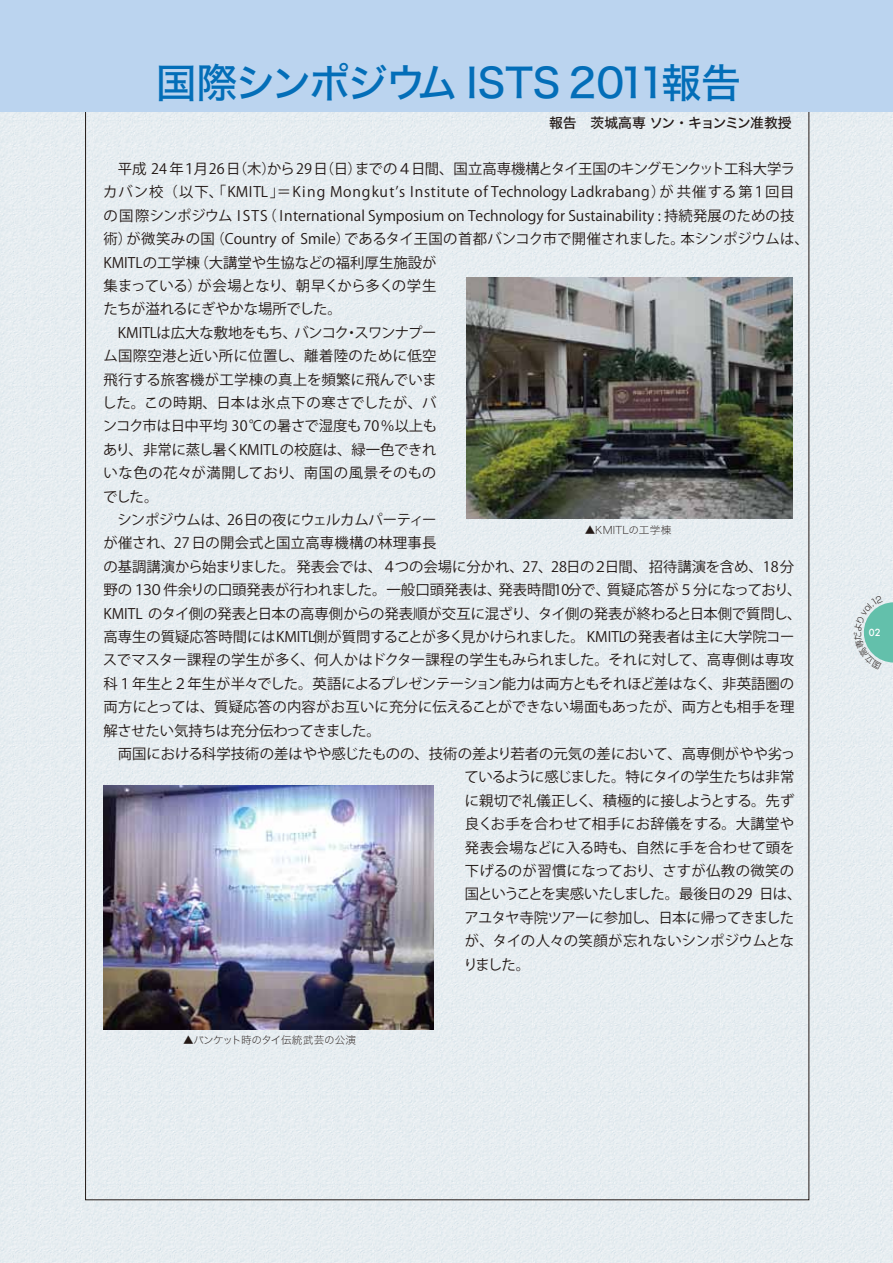
<style>
.page{position:relative;width:893px;height:1263px;background:#fff}
.page>*{position:absolute;margin:0;border:0;box-sizing:border-box;transform-origin:0 0}
.t1{font:40.35px "Hira Kaku Std N W5";letter-spacing:-.06em;color:#036eb8}
.t2{font:14.4px "Koz Go Pro";color:#221815}
.t3{font:14.4px "Koz Go Pro";letter-spacing:-.02em;color:#221815}
.t4{font:14.4px "Koz Go Pro";letter-spacing:.05em;color:#221815}
.t5{font:14.4px "Koz Go Pro";letter-spacing:-.05em;color:#221815}
.t6{font:14.4px "Koz Go Pro";letter-spacing:-.03em;color:#221815}
.t7{font:14.4px "Koz Go Pro";letter-spacing:-.045em;color:#221815}
.t8{font:14.4px "Koz Go Pro";letter-spacing:.025em;color:#221815}
.t9{font:14.4px "Koz Go Pro";letter-spacing:.02em;color:#221815}
.t10{font:14.4px "Koz Go Pro";letter-spacing:.035em;color:#221815}
.t11{font:14.4px "Koz Go Pro";letter-spacing:.03em;color:#221815}
.t12{font:13.8px "Hira Kaku Std N W5";letter-spacing:-.02em;color:#221815}
.t13{font:10.65px "Hira Kaku Std N W1";letter-spacing:-.055em;color:#221815}
.t14{font:10.65px "Hira Kaku Std N W1";letter-spacing:.025em;color:#221815}
.t15{font:500 9.6px "Futura";color:#fff}
</style>
<div class="page">
<div style="left:1px;top:112px;width:892px;height:1150px;background:#e6edf1"></div>
<div style="left:1px;top:0;width:892px;height:112px;background:#bbd4ef"></div>
<img style="left:466px;top:277px;width:326px;height:241px">
<img style="left:103px;top:785px;width:331px;height:244px">
<svg style="left:853px;top:595px;width:40px;height:74px;background:#a9d8d0"></svg>
<h1 class="t1" style="left:156px;top:52px;width:586px">国際シンポジウム ISTS 2011報告</h1>
<p class="t12" style="left:549px;top:112px;width:244px">報告　茨城高専 ソン・キョンミン准教授</p>
<p class="t2" style="left:103px;top:159px;width:693px">　平成 24 年１月26日（木）から29日（日）までの４日間、国立高専機構とタイ王国のキングモンクット工科大学ラ</p>
<p class="t4" style="left:103px;top:183px;width:693px">カバン校（以下、「KMITL」＝King Mongkutʼs Institute of Technology Ladkrabang）が共催する第１回目</p>
<p class="t2" style="left:104px;top:206px;width:692px">の国際シンポジウム I STS（ International Symposium on Technology for Sustainability : 持続発展のための技</p>
<p class="t2" style="left:104px;top:229px;width:706px">術）が微笑みの国（Country of Smile）であるタイ王国の首都バンコク市で開催されました。本シンポジウムは、</p>
<p class="t2" style="left:104px;top:253px;width:334px">KMITLの工学棟（大講堂や生協などの福利厚生施設が</p>
<p class="t3" style="left:103px;top:276px;width:334px">集まっている）が会場となり、朝早くから多くの学生</p>
<p class="t6" style="left:104px;top:300px;width:240px">たちが溢れるにぎやかな場所でした。</p>
<p class="t3" style="left:104px;top:323px;width:334px">　KMITLは広大な敷地をもち、バンコク・スワンナプー</p>
<p class="t8" style="left:104px;top:346px;width:334px">ム国際空港と近い所に位置し、離着陸のために低空</p>
<p class="t9" style="left:104px;top:370px;width:335px">飛行する旅客機が工学棟の真上を頻繁に飛んでいま</p>
<p class="t4" style="left:102px;top:393px;width:336px">した。この時期、日本は氷点下の寒さでしたが、バ</p>
<p class="t3" style="left:103px;top:417px;width:336px">ンコク市は日中平均 30℃の暑さで湿度も70％以上も</p>
<p class="t2" style="left:103px;top:440px;width:335px">あり、非常に蒸し暑くKMITLの校庭は、緑一色できれ</p>
<p class="t10" style="left:103px;top:463px;width:334px">いな色の花々が満開しており、南国の風景そのもの</p>
<p class="t2" style="left:103px;top:487px;width:57px">でした。</p>
<p class="t3" style="left:103px;top:510px;width:334px">　シンポジウムは、26日の夜にウェルカムパーティー</p>
<p class="t2" style="left:103px;top:533px;width:334px">が催され、27日の開会式と国立高専機構の林理事長</p>
<p class="t2" style="left:103px;top:557px;width:692px">の基調講演から始まりました。発表会では、４つの会場に分かれ、27、28日の２日間、招待講演を含め、18分</p>
<p class="t2" style="left:103px;top:580px;width:699px">野の１３０件余りの口頭発表が行われました。一般口頭発表は、発表時間10分で、質疑応答が５分になっており、</p>
<p class="t2" style="left:103px;top:604px;width:699px">KMITL のタイ側の発表と日本の高専側からの発表順が交互に混ざり、タイ側の発表が終わると日本側で質問し、</p>
<p class="t2" style="left:103px;top:627px;width:692px">高専生の質疑応答時間にはKMITL側が質問することが多く見かけられました。KMITLの発表者は主に大学院コー</p>
<p class="t2" style="left:103px;top:650px;width:692px">スでマスター課程の学生が多く、何人かはドクター課程の学生もみられました。それに対して、高専側は専攻</p>
<p class="t3" style="left:103px;top:674px;width:692px">科１年生と２年生が半々でした。英語によるプレゼンテーション能力は両方ともそれほど差はなく、非英語圏の</p>
<p class="t2" style="left:103px;top:697px;width:692px">両方にとっては、質疑応答の内容がお互いに充分に伝えることができない場面もあったが、両方とも相手を理</p>
<p class="t6" style="left:103px;top:721px;width:279px">解させたい気持ちは充分伝わってきました。</p>
<p class="t2" style="left:103px;top:744px;width:693px">　両国における科学技術の差はやや感じたものの、技術の差より若者の元気の差において、高専側がやや劣っ</p>
<p class="t5" style="left:464px;top:767px;width:331px">ているように感じました。特にタイの学生たちは非常</p>
<p class="t2" style="left:465px;top:791px;width:331px">に親切で礼儀正しく、積極的に接しようとする。先ず</p>
<p class="t2" style="left:465px;top:814px;width:331px">良くお手を合わせて相手にお辞儀をする。大講堂や</p>
<p class="t2" style="left:465px;top:838px;width:331px">発表会場などに入る時も、自然に手を合わせて頭を</p>
<p class="t11" style="left:465px;top:861px;width:331px">下げるのが習慣になっており、さすが仏教の微笑の</p>
<p class="t7" style="left:465px;top:884px;width:338px">国ということを実感いたしました。最後日の29 日は、</p>
<p class="t5" style="left:464px;top:908px;width:331px">アユタヤ寺院ツアーに参加し、日本に帰ってきました</p>
<p class="t2" style="left:465px;top:931px;width:331px">が、タイの人々の笑顔が忘れないシンポジウムとな</p>
<p class="t2" style="left:463px;top:955px;width:68px">りました。</p>
<p class="t14" style="left:584px;top:522px;width:88px">▲KMITLの工学棟</p>
<p class="t13" style="left:183px;top:1032px;width:175px">▲バンケット時のタイ伝統武芸の公演</p>
<p class="t15" style="left:869px;top:625px;width:13px">02</p>
</div>
